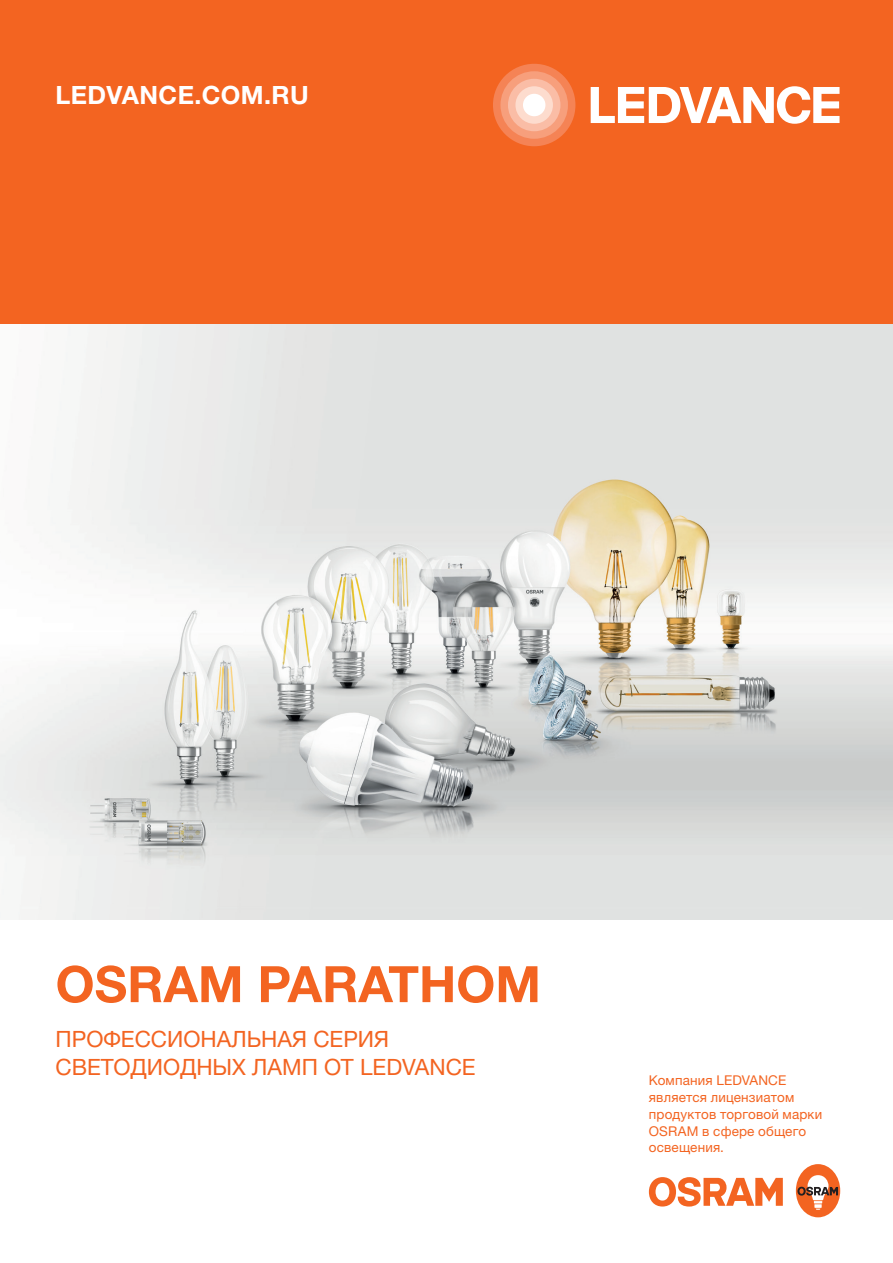
<style>
.page{position:relative;width:893px;height:1263px;background:#fff}
.page>*{position:absolute;margin:0;border:0;box-sizing:border-box;transform-origin:0 0}
.t1{font:700 50.25px "Helvetica Neue LTW1 G";color:#f36421}
.t2{font:700 25.2px "Helvetica Neue LTW1 G";letter-spacing:.015em;color:#fff}
.t3{font:22.5px/28.2px "Helvetica Neue LTW1 G";color:#f36421}
.t4{font:13.5px/16.8px "Helvetica Neue LTW1 G";letter-spacing:.01em;color:#f36421}
</style>
<div class="page">
<div style="left:796px;top:1164px;width:44px;height:53px;background:#f36421;border-radius:50%"></div>
<svg style="left:649px;top:1177px;width:134px;height:29px"></svg>
<svg style="left:797px;top:1175px;width:41px;height:35px"></svg>
<div style="left:0;top:0;width:893px;height:324px;background:#f36421"></div>
<svg style="left:591px;top:86px;width:248px;height:38px"></svg>
<div style="left:493px;top:64px;width:82px;height:82px;background:#f58355;border-radius:50%"></div>
<div style="left:500px;top:71px;width:68px;height:68px;background:#f79f7c;border-radius:50%"></div>
<div style="left:508px;top:79px;width:52px;height:52px;background:#fabda6;border-radius:50%"></div>
<div style="left:515px;top:86px;width:38px;height:38px;background:#fddcce;border-radius:50%"></div>
<div style="left:523px;top:94px;width:22px;height:22px;background:#fff;border-radius:50%"></div>
<img style="left:0;top:324px;width:893px;height:595px">
<h2 class="t2" style="left:56px;top:79px;width:255px">LEDVANCE.COM.RU</h2>
<h1 class="t1" style="left:56px;top:953px;width:487px">OSRAM PARATHOM</h1>
<h3 class="t3" style="left:56px;top:1025px;width:422px">ПРОФЕССИОНАЛЬНАЯ СЕРИЯ<br>СВЕТОДИОДНЫХ ЛАМП ОТ LEDVANCE</h3>
<p class="t4" style="left:649px;top:1071px;width:175px">Компания LEDVANCE является лицензиатом продуктов торговой марки<br>OSRAM в сфере общего освещения.</p>
</div>
